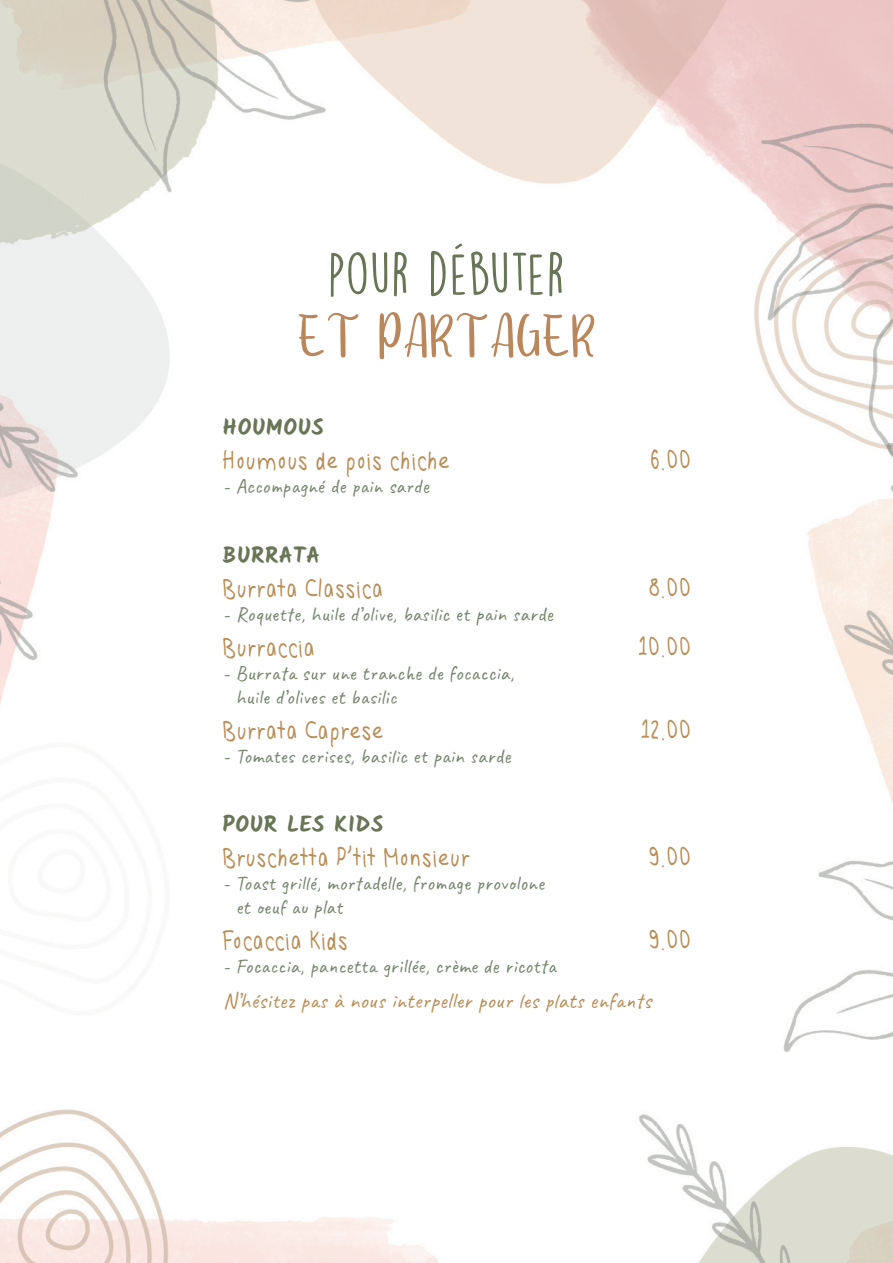
<style>
.page{position:relative;width:893px;height:1263px;background:#fff}
.page>*{position:absolute;margin:0;border:0;box-sizing:border-box;transform-origin:0 0}
.t1{font:67.5px "Hello Darling";color:#ba865b}
.t2{font:54px "DK Lemon Yellow Sun";letter-spacing:.01em;color:#687556}
.t3{font:22.5px "Caveat";letter-spacing:.02em;color:#b88d56}
.t4{font:700 22.5px "Kalam";color:#687556}
.t5{font:21px/24px "Caveat";letter-spacing:.02em;color:#75856d}
.t6{font:21px "Hanna Handwriting";color:#b88d56}
</style>
<div class="page">
<img style="left:0;top:0;width:893px;height:1263px">
<h2 class="t2" style="left:328px;top:241px;width:238px">pour débuter</h2>
<h1 class="t1" style="left:297px;top:303px;width:301px">ET PARTAGER</h1>
<p class="t4" style="left:223px;top:414px;width:107px">HOUMOUS</p>
<p class="t6" style="left:223px;top:446px;width:231px">Houmous de pois chiche</p>
<p class="t6" style="left:650px;top:446px;width:45px">6.00</p>
<p class="t5" style="left:223px;top:474px;width:208px">- Accompagné de pain sarde</p>
<p class="t4" style="left:223px;top:542px;width:103px">BURRATA</p>
<p class="t6" style="left:223px;top:573px;width:164px">Burrata Classica</p>
<p class="t6" style="left:648px;top:573px;width:46px">8.00</p>
<p class="t5" style="left:223px;top:602px;width:331px">- Roquette, huile d’olive, basilic et pain sarde</p>
<p class="t6" style="left:223px;top:632px;width:96px">Burraccia</p>
<p class="t6" style="left:639px;top:632px;width:56px">10.00</p>
<p class="t5" style="left:236px;top:661px;width:284px;text-indent:-13px">- Burrata sur une tranche de focaccia, huile d’olives et basilic</p>
<p class="t6" style="left:223px;top:715px;width:164px">Burrata Caprese</p>
<p class="t6" style="left:642px;top:715px;width:53px">12.00</p>
<p class="t5" style="left:223px;top:744px;width:289px">- Tomates cerises, basilic et pain sarde</p>
<p class="t4" style="left:223px;top:811px;width:166px">POUR LES KIDS</p>
<p class="t6" style="left:223px;top:843px;width:251px">Bruschetta P’tit Monsieur</p>
<p class="t6" style="left:649px;top:843px;width:45px">9.00</p>
<p class="t5" style="left:236px;top:871px;width:310px;text-indent:-13px">- Toast grillé, mortadelle, fromage provolone et oeuf au plat</p>
<p class="t6" style="left:223px;top:925px;width:129px">Focaccia Kids</p>
<p class="t6" style="left:649px;top:925px;width:45px">9.00</p>
<p class="t5" style="left:223px;top:954px;width:335px">- Focaccia, pancetta grillée, crème de ricotta</p>
<p class="t3" style="left:223px;top:986px;width:430px">N’hésitez pas à nous interpeller pour les plats enfants</p>
</div>
